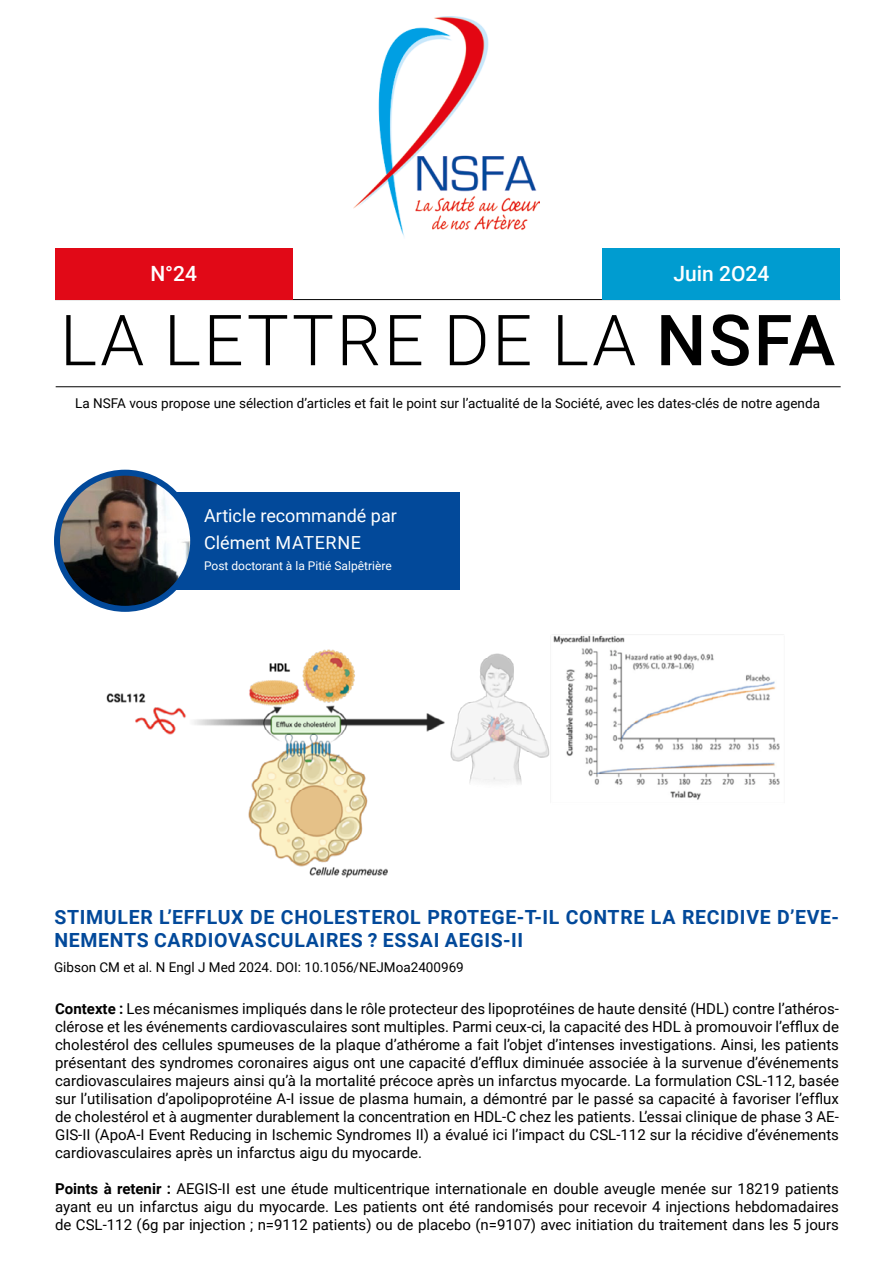
<style>
.page{position:relative;width:893px;height:1263px;background:#fff}
.page>*{position:absolute;margin:0;border:0;box-sizing:border-box;transform-origin:0 0}
.t1{font:300 70.5px "Roboto";letter-spacing:.04em;color:#000}
.t2{font:500 21px "Roboto";color:#fff}
.t3{font:700 19.5px/23.4px "Roboto";letter-spacing:.035em;color:#02499a}
.t4{font:18px/27px "Roboto";color:#fff}
.t5{font:15px/18px "Roboto";color:#000;text-align:justify}
.t6{font:13.5px "Roboto";color:#000}
.t7{font:12px "Roboto";color:#fff}
.s1{font-weight:500}
.s2{font-weight:700}
</style>
<div class="page">
<img style="left:354px;top:17px;width:185px;height:220px">
<hr style="left:55px;top:299px;width:785px;height:1px;background:#000">
<hr style="left:56px;top:386px;width:785px;height:1px;background:#000">
<div style="left:603px;top:248px;width:237px;height:51px;background:#009cd0"></div>
<div style="left:55px;top:248px;width:237px;height:52px;background:#e10917"></div>
<div style="left:125px;top:492px;width:334px;height:98px;background:#02499a"></div>
<img style="left:57px;top:473px;width:136px;height:136px;border-radius:68px">
<div style="left:54px;top:470px;width:142px;height:142px;border:6px solid #02499a;border-radius:50%"></div>
<img style="left:106px;top:634px;width:677px;height:244px">
<h2 class="t2" style="left:150px;top:259px;width:48px">N°24</h2>
<h2 class="t2" style="left:673px;top:259px;width:97px">Juin 2O24</h2>
<h1 class="t1" style="left:60px;top:291px;width:777px">LA LETTRE DE LA <span class="s1">NSFA</span></h1>
<p class="t6" style="left:75px;top:393px;width:746px">La NSFA vous propose une sélection d’articles et fait le point sur l’actualité de la Société, avec les dates-clés de notre agenda</p>
<p class="t4" style="left:204px;top:502px;width:194px">Article recommandé par<br>Clément MATERNE</p>
<p class="t7" style="left:204px;top:558px;width:189px">Post doctorant à la Pitié Salpêtrière</p>
<h3 class="t3" style="left:54px;top:904px;width:786px">STIMULER L’EFFLUX DE CHOLESTEROL PROTEGE-T-IL CONTRE LA RECIDIVE D’EVE-<br>NEMENTS CARDIOVASCULAIRES ? ESSAI AEGIS-II</h3>
<p class="t6" style="left:54px;top:958px;width:411px">Gibson CM et al. N Engl J Med 2024. DOI: 10.1056/NEJMoa2400969</p>
<p class="t5" style="left:55px;top:999px;width:785px"><span class="s2">Contexte :</span> Les mécanismes impliqués dans le rôle protecteur des lipoprotéines de haute densité (HDL) contre l’athéros&shy;clérose et les événements cardiovasculaires sont multiples. Parmi ceux-ci, la capacité des HDL à promouvoir l’efflux de cholestérol des cellules spumeuses de la plaque d’athérome a fait l’objet d’intenses investigations. Ainsi, les patients présentant des syndromes coronaires aigus ont une capacité d’efflux diminuée associée à la survenue d’événements cardiovasculaires majeurs ainsi qu’à la mortalité précoce après un infarctus myocarde. La formulation CSL-112, basée sur l’utilisation d’apolipoprotéine A-I issue de plasma humain, a démontré par le passé sa capacité à favoriser l’efflux de cholestérol et à augmenter durablement la concentration en HDL-C chez les patients. L’essai clinique de phase 3 AE-GIS-II (ApoA-I Event Reducing in Ischemic Syndromes II) a évalué ici l’impact du CSL-112 sur la récidive d’événements cardiovasculaires après un infarctus aigu du myocarde.</p>
<p class="t5" style="left:55px;top:1179px;width:785px"><span class="s2">Points à retenir :</span> AEGIS-II est une étude multicentrique internationale en double aveugle menée sur 18219 patients ayant eu un infarctus aigu du myocarde. Les patients ont été randomisés pour recevoir 4 injections hebdomadaires de CSL-112 (6g par injection ; n=9112 patients) ou de placebo (n=9107) avec initiation du traitement dans les 5 jours</p>
</div>
